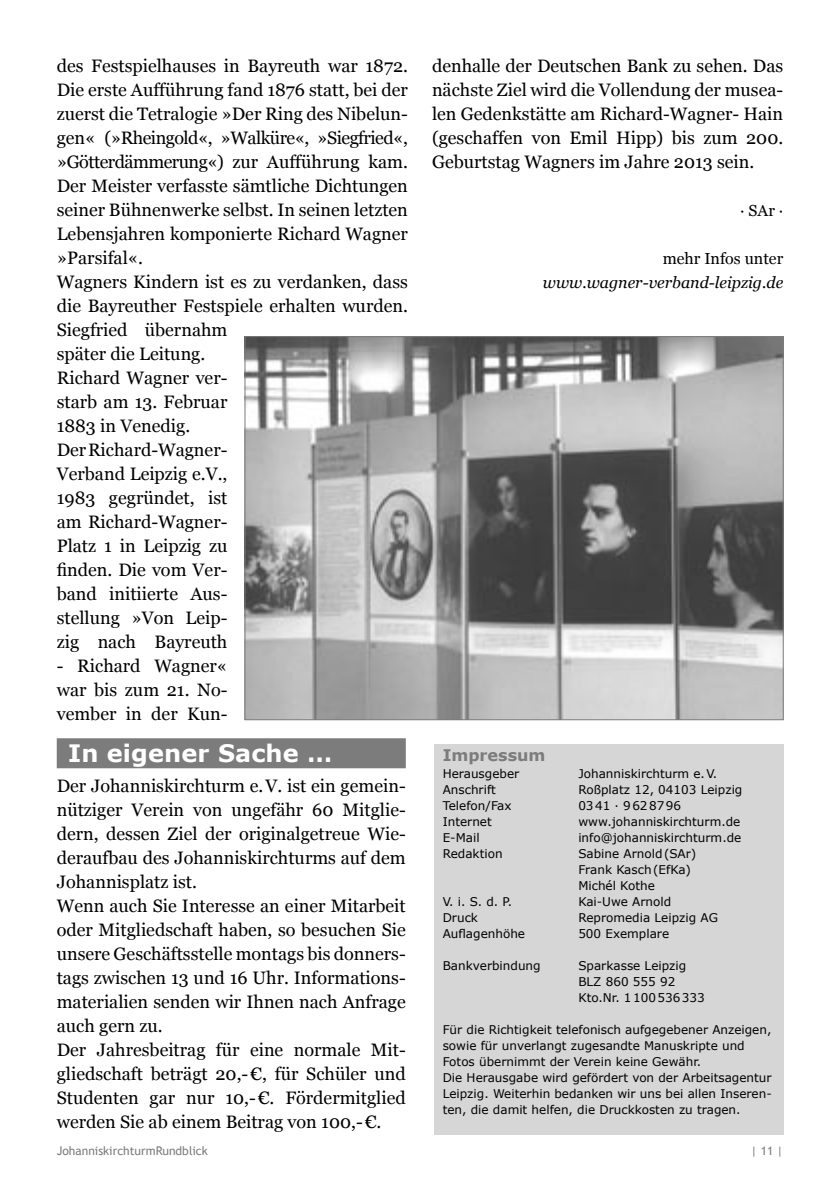
<style>
.page{position:relative;width:840px;height:1191px;background:#fff}
.page>*{position:absolute;margin:0;border:0;box-sizing:border-box;transform-origin:0 0}
.t1{font:700 24px "Verdana";letter-spacing:.005em;color:#fff}
.t2{font:18px/24px "Georgia";color:#000}
.t3{font:italic 16px "Georgia";color:#000}
.t4{font:16px "Georgia";color:#000}
.t5{font:700 16px "Verdana";color:#7c7c7c}
.t6{font:12px/16px "Verdana";color:#000}
.t7{font:12px "Trebuchet MS";color:#7c7c7c}
</style>
<div class="page">
<div style="left:434px;top:744px;width:348px;height:390px;background:#d6d6d6"></div>
<div style="left:57px;top:738px;width:348px;height:30px;background:#7c7c7c"></div>
<img style="left:246px;top:338px;width:535px;height:380px">
<p class="t2" style="left:57px;top:54px;width:352px">des Festspielhauses in Bayreuth war 1872.<br>Die erste Aufführung fand 1876 statt, bei der zuerst die Tetralogie »Der Ring des Nibelun&shy;gen« (»Rheingold«, »Walküre«, »Siegfried«, »Götterdämmerung«) zur Aufführung kam.<br>Der Meister verfasste sämtliche Dichtungen seiner Bühnenwerke selbst. In seinen letzten<br>Lebensjahren komponierte Richard Wagner »Parsifal«.<br>Wagners Kindern ist es zu verdanken, dass die Bayreuther Festspiele erhalten wurden.<br>Siegfried übernahm<br>später die Leitung.<br>Richard Wagner ver-<br>starb am 13. Februar<br>1883 in Venedig.<br>Der Richard-Wagner-<br>Verband Leipzig e.V.,<br>1983 gegründet, ist<br>am Richard-Wagner-<br>Platz 1 in Leipzig zu<br>finden. Die vom Ver-<br>band initiierte Aus-<br>stellung »Von Leip-<br>zig nach Bayreuth</p>
<p class="t2" style="left:57px;top:654px;width:172px;text-align:justify">- Richard Wagner« war bis zum 21. No&shy;vember in der Kun-</p>
<h1 class="t1" style="left:68px;top:738px;width:266px">In eigener Sache …</h1>
<p class="t2" style="left:57px;top:774px;width:350px">Der Johanniskirchturm e. V. ist ein gemein&shy;nütziger Verein von ungefähr 60 Mitglie&shy;dern, dessen Ziel der originalgetreue Wie&shy;deraufbau des Johanniskirchturms auf dem Johannisplatz ist.<br>Wenn auch Sie Interesse an einer Mitarbeit oder Mitgliedschaft haben, so besuchen Sie unsere Geschäftsstelle montags bis donners&shy;tags zwischen 13 und 16 Uhr. Informations&shy;materialien senden wir Ihnen nach Anfrage auch gern zu.<br>Der Jahresbeitrag für eine normale Mit&shy;gliedschaft beträgt 20,- €, für Schüler und Studenten gar nur 10,- €. Fördermitglied werden Sie ab einem Beitrag von 100,- €.</p>
<p class="t2" style="left:432px;top:54px;width:352px;text-align:justify">denhalle der Deutschen Bank zu sehen. Das nächste Ziel wird die Vollendung der musea&shy;len Gedenkstätte am Richard-Wagner- Hain (geschaffen von Emil Hipp) bis zum 200.<br>Geburtstag Wagners im Jahre 2013 sein.</p>
<p class="t4" style="left:739px;top:201px;width:44px">∙ SAr ∙</p>
<p class="t4" style="left:662px;top:249px;width:122px">mehr Infos unter</p>
<p class="t3" style="left:542px;top:273px;width:242px">www.wagner-verband-leipzig.de</p>
<p class="t5" style="left:442px;top:744px;width:104px">Impressum</p>
<p class="t6" style="left:442px;top:765px;width:78px">Herausgeber</p>
<p class="t6" style="left:578px;top:765px;width:140px">Johanniskirchturm e. V.</p>
<p class="t6" style="left:442px;top:781px;width:55px">Anschrift</p>
<p class="t6" style="left:578px;top:781px;width:165px">Roßplatz 12, 04103 Leipzig</p>
<p class="t6" style="left:442px;top:797px;width:70px">Telefon/Fax</p>
<p class="t6" style="left:578px;top:797px;width:104px">03 41 ∙ 9 62 87 96</p>
<p class="t6" style="left:442px;top:813px;width:51px">Internet</p>
<p class="t6" style="left:578px;top:813px;width:163px">www.johanniskirchturm.de</p>
<p class="t6" style="left:442px;top:829px;width:38px">E-Mail</p>
<p class="t6" style="left:578px;top:829px;width:164px">info@johanniskirchturm.de</p>
<p class="t6" style="left:442px;top:845px;width:61px">Redaktion</p>
<p class="t6" style="left:578px;top:845px;width:119px">Sabine Arnold (SAr)<br>Frank Kasch (EfKa)<br>Michél Kothe</p>
<p class="t6" style="left:442px;top:893px;width:71px">V. i. S. d. P.</p>
<p class="t6" style="left:578px;top:893px;width:94px">Kai-Uwe Arnold</p>
<p class="t6" style="left:442px;top:909px;width:37px">Druck</p>
<p class="t6" style="left:578px;top:909px;width:141px">Repromedia Leipzig AG</p>
<p class="t6" style="left:442px;top:925px;width:84px">Auflagenhöhe</p>
<p class="t6" style="left:578px;top:925px;width:92px">500 Exemplare</p>
<p class="t6" style="left:442px;top:957px;width:99px">Bankverbindung</p>
<p class="t6" style="left:578px;top:957px;width:128px">Sparkasse Leipzig<br>BLZ 860 555 92<br>Kto.Nr. 1 100 536 333</p>
<p class="t6" style="left:442px;top:1021px;width:330px">Für die Richtigkeit telefonisch aufgegebener Anzeigen, sowie für unverlangt zugesandte Manuskripte und Fotos übernimmt der Verein keine Gewähr.<br>Die Herausgabe wird gefördert von der Arbeitsagentur Leipzig. Weiterhin bedanken wir uns bei allen Inseren&shy;ten, die damit helfen, die Druckkosten zu tragen.</p>
<p class="t7" style="left:57px;top:1143px;width:153px">JohanniskirchturmRundblick</p>
<p class="t7" style="left:750px;top:1143px;width:34px">| 11 |</p>
</div>
